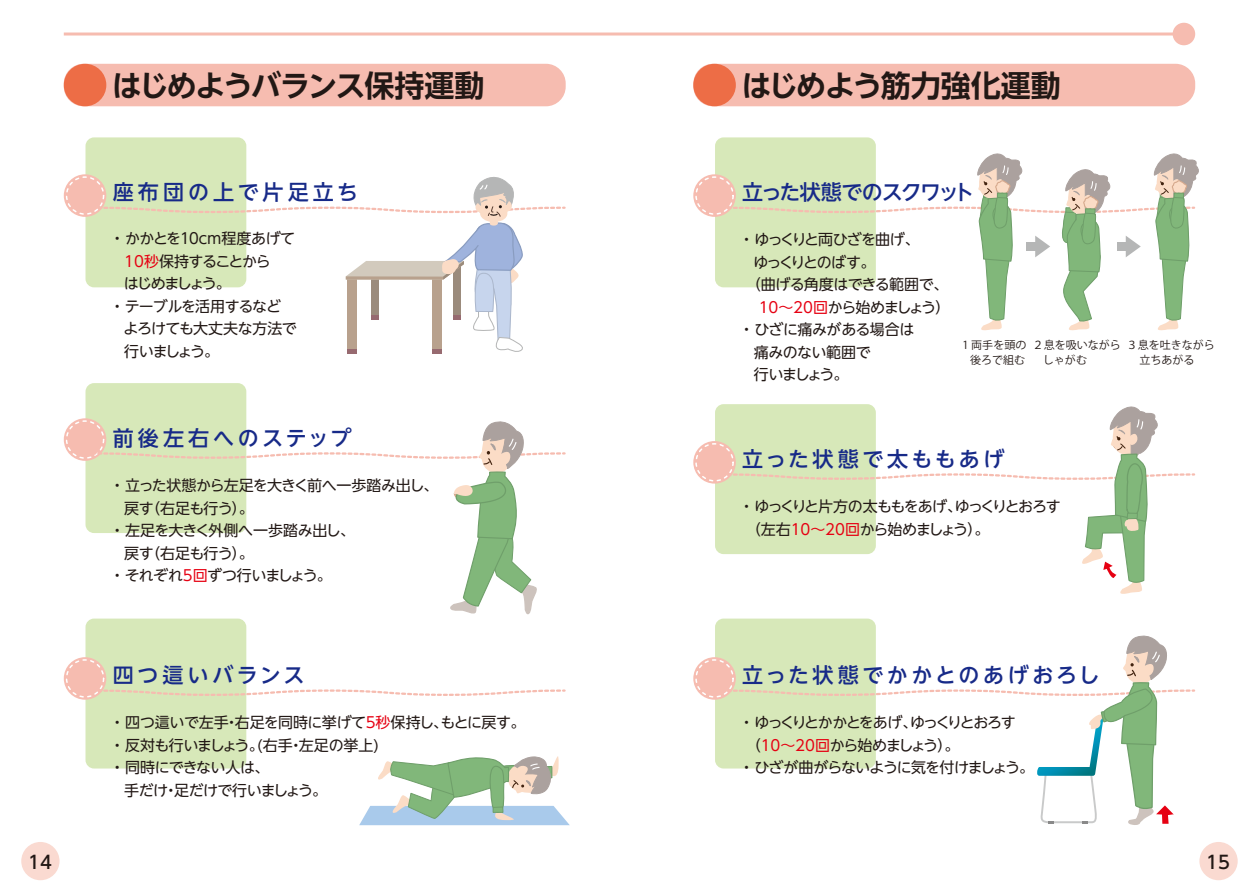
<style>
.page{position:relative;width:1259px;height:893px;background:#fff}
.page>*{position:absolute;margin:0;border:0;box-sizing:border-box;transform-origin:0 0}
.t1{font:700 30px "UD Shin Go NT Pr 6 N De";letter-spacing:-.04em;color:#221815}
.t2{font:700 30px "UD Shin Go NT Pr 6 N De";letter-spacing:-.02em;color:#221815}
.t3{font:500 21px "UD Shin Go NT Pr 6 N";letter-spacing:.165em;color:#172a88}
.t4{font:500 21px "UD Shin Go NT Pr 6 N";letter-spacing:-.085em;color:#172a88}
.t5{font:500 21px "UD Shin Go NT Pr 6 N";letter-spacing:.19em;color:#172a88}
.t6{font:500 18px "UD Shin Go NT Pr 6 N";color:#221815}
.t7{font:15px "UD Shin Go NT Pr 6 N";letter-spacing:-.055em;color:#221815}
.t8{font:15px "UD Shin Go NT Pr 6 N";letter-spacing:-.03em;color:#221815}
.t9{font:15px/22.5px "UD Shin Go NT Pr 6 N";letter-spacing:-.085em;color:#221815}
.t10{font:15px "UD Shin Go NT Pr 6 N";letter-spacing:-.035em;color:#221815}
.t11{font:15px "UD Shin Go NT Pr 6 N";letter-spacing:-.115em;color:#221815}
.t12{font:15px "UD Shin Go NT Pr 6 N";letter-spacing:-.02em;color:#221815}
.t13{font:15px "UD Shin Go NT Pr 6 N";letter-spacing:-.025em;color:#221815}
.t14{font:15px "UD Shin Go NT Pr 6 N";letter-spacing:-.15em;color:#221815}
.t15{font:10.95px/15.1px "Koz Go Pr 6 N";color:#221815}
.s1{color:#e60012}
</style>
<div class="page">
<div style="left:21px;top:842px;width:39px;height:38px;background:#fadad1;border-radius:50%"></div>
<div style="left:85px;top:137px;width:161px;height:150px;background:#d7e8b9;border-radius:9px"></div>
<div style="left:85px;top:619px;width:161px;height:149px;background:#d7e8b9;border-radius:9px"></div>
<div style="left:64px;top:64px;width:502px;height:42px;background:#f6bcb0;border-radius:20px"></div>
<div style="left:64px;top:64px;width:42px;height:42px;background:#ed6d46;border-radius:50%"></div>
<hr style="left:64px;top:33px;width:565px;height:3px;background:#f6bcb0">
<div style="left:64px;top:174px;width:42px;height:43px;background:#f6bcb0;border-radius:50%"></div>
<div style="left:66px;top:176px;width:38px;height:39px;border:2px dashed #fff;border-radius:50%"></div>
<div style="left:85px;top:383px;width:161px;height:150px;background:#d7e8b9;border-radius:9px"></div>
<div style="left:64px;top:418px;width:42px;height:43px;background:#f6bcb0;border-radius:50%"></div>
<div style="left:66px;top:420px;width:38px;height:39px;border:2px dashed #fff;border-radius:50%"></div>
<div style="left:64px;top:657px;width:42px;height:43px;background:#f6bcb0;border-radius:50%"></div>
<div style="left:66px;top:659px;width:38px;height:39px;border:2px dashed #fff;border-radius:50%"></div>
<svg style="left:94px;top:688px;width:470px;height:9px"></svg>
<svg style="left:359px;top:756px;width:211px;height:69px"></svg>
<svg style="left:94px;top:137px;width:470px;height:478px"></svg>
<div style="left:1199px;top:842px;width:38px;height:38px;background:#fadad1;border-radius:50%"></div>
<div style="left:693px;top:64px;width:502px;height:42px;background:#f6bcb0;border-radius:20px"></div>
<div style="left:693px;top:64px;width:43px;height:42px;background:#ed6d46;border-radius:50%"></div>
<hr style="left:629px;top:33px;width:555px;height:3px;background:#f6bcb0">
<div style="left:1172px;top:23px;width:23px;height:22px;background:#f6bcb0;border-radius:50%"></div>
<div style="left:715px;top:137px;width:161px;height:150px;background:#d7e8b9;border-radius:9px"></div>
<div style="left:715px;top:619px;width:161px;height:149px;background:#d7e8b9;border-radius:9px"></div>
<div style="left:693px;top:174px;width:43px;height:43px;background:#f6bcb0;border-radius:50%"></div>
<div style="left:695px;top:176px;width:39px;height:39px;border:2px dashed #fff;border-radius:50%"></div>
<div style="left:715px;top:404px;width:161px;height:150px;background:#d7e8b9;border-radius:9px"></div>
<div style="left:693px;top:441px;width:43px;height:43px;background:#f6bcb0;border-radius:50%"></div>
<div style="left:695px;top:443px;width:39px;height:39px;border:2px dashed #fff;border-radius:50%"></div>
<div style="left:693px;top:657px;width:43px;height:43px;background:#f6bcb0;border-radius:50%"></div>
<div style="left:695px;top:659px;width:39px;height:39px;border:2px dashed #fff;border-radius:50%"></div>
<svg style="left:723px;top:153px;width:476px;height:178px"></svg>
<svg style="left:723px;top:635px;width:471px;height:190px"></svg>
<svg style="left:723px;top:404px;width:471px;height:190px"></svg>
<p class="t6" style="left:28px;top:848px;width:25px">14</p>
<h1 class="t1" style="left:112px;top:61px;width:374px">はじめようバランス保持運動</h1>
<h2 class="t5" style="left:113px;top:175px;width:247px">座布団の上で片足立ち</h2>
<p class="t7" style="left:110px;top:227px;width:187px">・ かかとを１０ｃｍ程度あげて</p>
<p class="t7" style="left:124px;top:249px;width:148px"><span class="s1">10秒</span>保持することから</p>
<p class="t14" style="left:124px;top:272px;width:109px">はじめましょう。</p>
<p class="t7" style="left:110px;top:294px;width:173px">・ テーブルを活用するなど</p>
<p class="t8" style="left:124px;top:317px;width:175px">よろけても大丈夫な方法で</p>
<p class="t7" style="left:124px;top:339px;width:96px">行いましょう。</p>
<h2 class="t3" style="left:113px;top:421px;width:240px">前後左右へのステップ</h2>
<p class="t7" style="left:110px;top:474px;width:330px">・ 立った状態から左足を大きく前へ一歩踏み出し、</p>
<p class="t7" style="left:124px;top:496px;width:131px">戻す（右足も行う）。</p>
<p class="t13" style="left:110px;top:519px;width:247px">・ 左足を大きく外側へ一歩踏み出し、</p>
<p class="t7" style="left:124px;top:541px;width:131px">戻す（右足も行う）。</p>
<p class="t8" style="left:110px;top:564px;width:224px">・ それぞれ<span class="s1">5回</span>ずつ行いましょう。</p>
<h2 class="t3" style="left:113px;top:658px;width:193px">四つ這いバランス</h2>
<p class="t10" style="left:110px;top:710px;width:417px">・ 四つ這いで左手・右足を同時に挙げて<span class="s1">5秒</span>保持し、もとに戻す。</p>
<p class="t12" style="left:110px;top:733px;width:271px">・ 反対も行いましょう。(右手・左足の挙上)</p>
<p class="t7" style="left:110px;top:755px;width:161px">・ 同時にできない人は、</p>
<p class="t7" style="left:124px;top:778px;width:204px">手だけ・足だけで行いましょう。</p>
<h1 class="t2" style="left:741px;top:61px;width:321px">はじめよう筋力強化運動</h1>
<h2 class="t4" style="left:742px;top:175px;width:234px">立った状態でのスクワット</h2>
<p class="t7" style="left:739px;top:227px;width:182px">・ ゆっくりと両ひざを曲げ、</p>
<p class="t11" style="left:753px;top:250px;width:124px">ゆっくりとのばす。</p>
<p class="t7" style="left:745px;top:272px;width:204px">（曲げる角度はできる範囲で、</p>
<p class="t7" style="left:758px;top:295px;width:193px"><span class="s1">10～20回</span>から始めましょう）</p>
<p class="t8" style="left:739px;top:317px;width:177px">・ ひざに痛みがある場合は</p>
<p class="t8" style="left:753px;top:340px;width:119px">痛みのない範囲で</p>
<p class="t7" style="left:753px;top:362px;width:96px">行いましょう。</p>
<p class="t15" style="left:962px;top:338px;width:65px;text-align:right">1 両手を頭の後ろで組む</p>
<p class="t15" style="left:1043px;top:338px;width:79px;text-indent:-10px">２息を吸いながらしゃがむ</p>
<p class="t15" style="left:1139px;top:338px;width:77px;text-indent:-13px">３息を吐きながら立ちあがる</p>
<h2 class="t3" style="left:742px;top:442px;width:264px">立った状態で太ももあげ</h2>
<p class="t9" style="left:745px;top:495px;width:316px;text-indent:-6px">・ ゆっくりと片方の太ももをあげ、ゆっくりとおろす（左右<span class="s1">10～20回</span>から始めましょう）。</p>
<h2 class="t3" style="left:742px;top:658px;width:359px">立った状態でかかとのあげおろし</h2>
<p class="t11" style="left:739px;top:710px;width:278px">・ ゆっくりとかかとをあげ、ゆっくりとおろす</p>
<p class="t7" style="left:745px;top:733px;width:215px">（<span class="s1">10～20回</span>から始めましょう）。</p>
<p class="t7" style="left:739px;top:755px;width:296px">・ ひざが曲がらないように気を付けましょう。</p>
<p class="t6" style="left:1206px;top:848px;width:25px">15</p>
</div>
